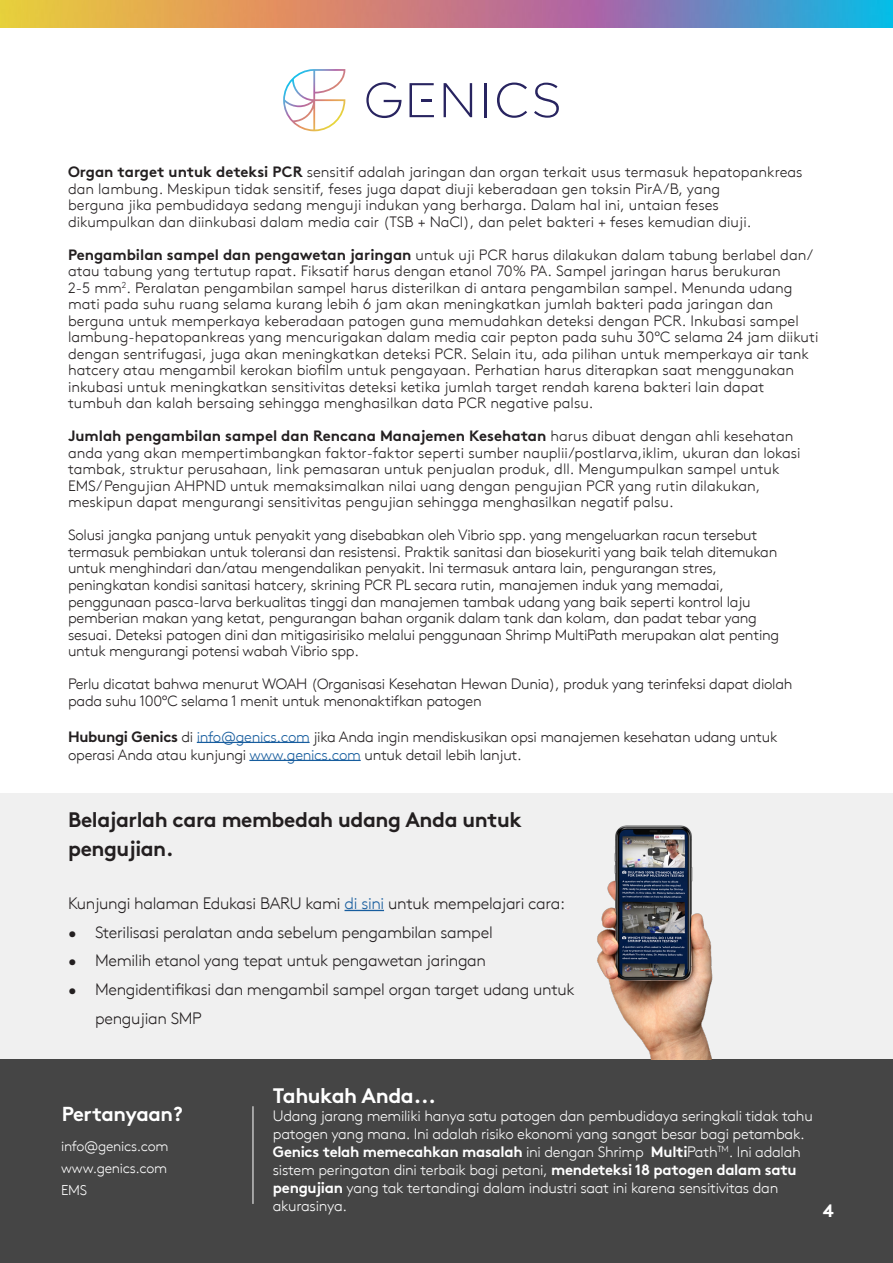
<style>
.page{position:relative;width:893px;height:1263px;background:#fff}
.page>*{position:absolute;margin:0;border:0;box-sizing:border-box;transform-origin:0 0}
.t1{font:700 21px/28.5px "Brown";letter-spacing:-.02em;color:#231f20}
.t2{font:700 21px "Brown";letter-spacing:-.02em;color:#fff}
.t3{font:700 20.25px "Brown";letter-spacing:-.02em;color:#fff}
.t4{font:700 18px "Brown";color:#fff}
.t5{font:300 16.5px/28.5px "Brown";letter-spacing:-.02em;color:#231f20}
.Default{font:300 15px "Brown";color:#231f20}
.Default-2{font:300 15px/18px "Brown";letter-spacing:-.02em;color:#231f20}
.t6{font:300 15px/18px "Brown";letter-spacing:-.02em;color:#fff}
.Default-3{font:700 15px "Brown";color:#231f20}
.t7{font:300 14.25px "Brown";letter-spacing:-.02em;color:#fff}
.s1{font-weight:700}
.s2{font-weight:300}
.s3{color:#175d9e}
</style>
<div class="page">
<img style="left:0;top:1px;width:893px;height:27px">
<svg style="left:366px;top:82px;width:36px;height:36px"></svg>
<svg style="left:444px;top:83px;width:28px;height:34px"></svg>
<hr style="left:484px;top:83px;width:3px;height:34px;background:#282460">
<svg style="left:497px;top:83px;width:30px;height:35px"></svg>
<svg style="left:534px;top:83px;width:25px;height:35px"></svg>
<svg style="left:409px;top:83px;width:25px;height:34px"></svg>
<svg style="left:283px;top:69px;width:62px;height:62px"></svg>
<hr style="left:197px;top:742px;width:113px;height:1px;background:#175d9e">
<hr style="left:249px;top:760px;width:112px;height:1px;background:#175d9e">
<div style="left:0;top:1060px;width:893px;height:203px;background:#454545"></div>
<hr style="left:253px;top:1106px;width:1px;height:98px;background:#fff">
<div style="left:0;top:793px;width:893px;height:267px;background:#f0f0f0"></div>
<img style="left:564px;top:825px;width:178px;height:235px">
<hr style="left:344px;top:910px;width:40px;height:1px;background:#175d9e">
<p class="Default" style="left:68px;top:161px;width:736px"><span class="s1">Organ target untuk deteksi PCR</span> sensitif adalah jaringan dan organ terkait usus termasuk hepatopankreas</p>
<p class="Default" style="left:68px;top:178px;width:654px">dan lambung. Meskipun tidak sensitif, feses juga dapat diuji keberadaan gen toksin PirA/B, yang</p>
<p class="Default" style="left:68px;top:194px;width:652px">berguna jika pembudidaya sedang menguji indukan yang berharga. Dalam hal ini, untaian feses</p>
<p class="Default" style="left:68px;top:211px;width:685px">dikumpulkan dan diinkubasi dalam media cair (TSB + NaCl), dan pelet bakteri + feses kemudian diuji.</p>
<p class="Default" style="left:68px;top:244px;width:747px"><span class="s1">Pengambilan sampel dan pengawetan jaringan</span> untuk uji PCR harus dilakukan dalam tabung berlabel dan/</p>
<p class="Default" style="left:68px;top:260px;width:714px">atau tabung yang tertutup rapat. Fiksatif harus dengan etanol 70% PA. Sampel jaringan harus berukuran</p>
<p class="Default" style="left:68px;top:277px;width:726px">2-5 mm<sup>2</sup>. Peralatan pengambilan sampel harus disterilkan di antara pengambilan sampel. Menunda udang</p>
<p class="Default" style="left:68px;top:293px;width:707px">mati pada suhu ruang selama kurang lebih 6 jam akan meningkatkan jumlah bakteri pada jaringan dan</p>
<p class="Default" style="left:68px;top:310px;width:732px">berguna untuk memperkaya keberadaan patogen guna memudahkan deteksi dengan PCR. Inkubasi sampel</p>
<p class="Default" style="left:68px;top:326px;width:752px">lambung-hepatopankreas yang mencurigakan dalam media cair pepton pada suhu 30°C selama 24 jam diikuti</p>
<p class="Default" style="left:68px;top:343px;width:742px">dengan sentrifugasi, juga akan meningkatkan deteksi PCR. Selain itu, ada pilihan untuk memperkaya air tank</p>
<p class="Default" style="left:68px;top:359px;width:728px">hatcery atau mengambil kerokan biofilm untuk pengayaan. Perhatian harus diterapkan saat menggunakan</p>
<p class="Default" style="left:68px;top:376px;width:698px">inkubasi untuk meningkatkan sensitivitas deteksi ketika jumlah target rendah karena bakteri lain dapat</p>
<p class="Default" style="left:68px;top:392px;width:527px">tumbuh dan kalah bersaing sehingga menghasilkan data PCR negative palsu.</p>
<p class="Default-3" style="left:68px;top:424px;width:727px">Jumlah pengambilan sampel dan Rencana Manajemen Kesehatan <span class="s2">harus dibuat dengan ahli kesehatan</span></p>
<p class="Default" style="left:68px;top:442px;width:734px">anda yang akan mempertimbangkan faktor-faktor seperti sumber nauplii/postlarva,iklim, ukuran dan lokasi</p>
<p class="Default" style="left:68px;top:458px;width:713px">tambak, struktur perusahaan, link pemasaran untuk penjualan produk, dll. Mengumpulkan sampel untuk</p>
<p class="Default" style="left:68px;top:475px;width:694px">EMS/ Pengujian AHPND untuk memaksimalkan nilai uang dengan pengujian PCR yang rutin dilakukan,</p>
<p class="Default" style="left:68px;top:491px;width:607px">meskipun dapat mengurangi sensitivitas pengujian sehingga menghasilkan negatif palsu.</p>
<p class="Default-2" style="left:68px;top:525px;width:691px">Solusi jangka panjang untuk penyakit yang disebabkan oleh Vibrio spp. yang mengeluarkan racun tersebut</p>
<p class="Default-2" style="left:68px;top:542px;width:711px">termasuk pembiakan untuk toleransi dan resistensi. Praktik sanitasi dan biosekuriti yang baik telah ditemukan</p>
<p class="Default-2" style="left:68px;top:558px;width:651px">untuk menghindari dan/atau mengendalikan penyakit. Ini termasuk antara lain, pengurangan stres,</p>
<p class="Default-2" style="left:68px;top:575px;width:657px">peningkatan kondisi sanitasi hatcery, skrining PCR PL secara rutin, manajemen induk yang memadai,</p>
<p class="Default-2" style="left:68px;top:591px;width:684px">penggunaan pasca-larva berkualitas tinggi dan manajemen tambak udang yang baik seperti kontrol laju</p>
<p class="Default-2" style="left:68px;top:608px;width:690px">pemberian makan yang ketat, pengurangan bahan organik dalam tank dan kolam, dan padat tebar yang</p>
<p class="Default-2" style="left:68px;top:624px;width:713px">sesuai. Deteksi patogen dini dan mitigasirisiko melalui penggunaan Shrimp MultiPath merupakan alat penting</p>
<p class="Default-2" style="left:68px;top:641px;width:292px">untuk mengurangi potensi wabah Vibrio spp.</p>
<p class="Default-2" style="left:68px;top:674px;width:726px">Perlu dicatat bahwa menurut WOAH (Organisasi Kesehatan Hewan Dunia), produk yang terinfeksi dapat diolah</p>
<p class="Default-2" style="left:68px;top:690px;width:415px">pada suhu 100°C selama 1 menit untuk menonaktifkan patogen</p>
<p class="Default-2" style="left:68px;top:726px;width:711px"><span class="s1">Hubungi Genics</span> di <span class="s3">info@genics.com</span> jika Anda ingin mendiskusikan opsi manajemen kesehatan udang untuk operasi Anda atau kunjungi <span class="s3">www.genics.com</span> untuk detail lebih lanjut.</p>
<p class="t1" style="left:68px;top:803px;width:455px">Belajarlah cara membedah udang Anda untuk pengujian.</p>
<p class="t5" style="left:68px;top:888px;width:498px">Kunjungi halaman Edukasi BARU kami <span class="s3">di sini</span> untuk mempelajari cara:</p>
<p class="t5" style="left:68px;top:917px;width:426px">• Sterilisasi peralatan anda sebelum pengambilan sampel</p>
<p class="t5" style="left:68px;top:945px;width:420px">• Memilih etanol yang tepat untuk pengawetan jaringan</p>
<p class="t5" style="left:95px;top:974px;width:481px;text-indent:-27px">• Mengidentifikasi dan mengambil sampel organ target udang untuk pengujian SMP</p>
<p class="t3" style="left:62px;top:1097px;width:122px">Pertanyaan?</p>
<p class="t7" style="left:61px;top:1136px;width:109px">info@genics.com</p>
<p class="t7" style="left:61px;top:1157px;width:108px">www.genics.com</p>
<p class="t7" style="left:61px;top:1179px;width:27px">EMS</p>
<p class="t2" style="left:273px;top:1078px;width:165px">Tahukah Anda...</p>
<p class="t6" style="left:273px;top:1105px;width:541px">Udang jarang memiliki hanya satu patogen dan pembudidaya seringkali tidak tahu patogen yang mana. Ini adalah risiko ekonomi yang sangat besar bagi petambak.<br><span class="s1">Genics telah memecahkan masalah</span> ini dengan Shrimp <span class="s1">Multi</span>Path<sup>TM</sup>. Ini adalah sistem peringatan dini terbaik bagi petani, <span class="s1">mendeteksi 18 patogen dalam satu pengujian</span> yang tak tertandingi dalam industri saat ini karena sensitivitas dan akurasinya.</p>
<p class="t4" style="left:823px;top:1196px;width:13px">4</p>
</div>
